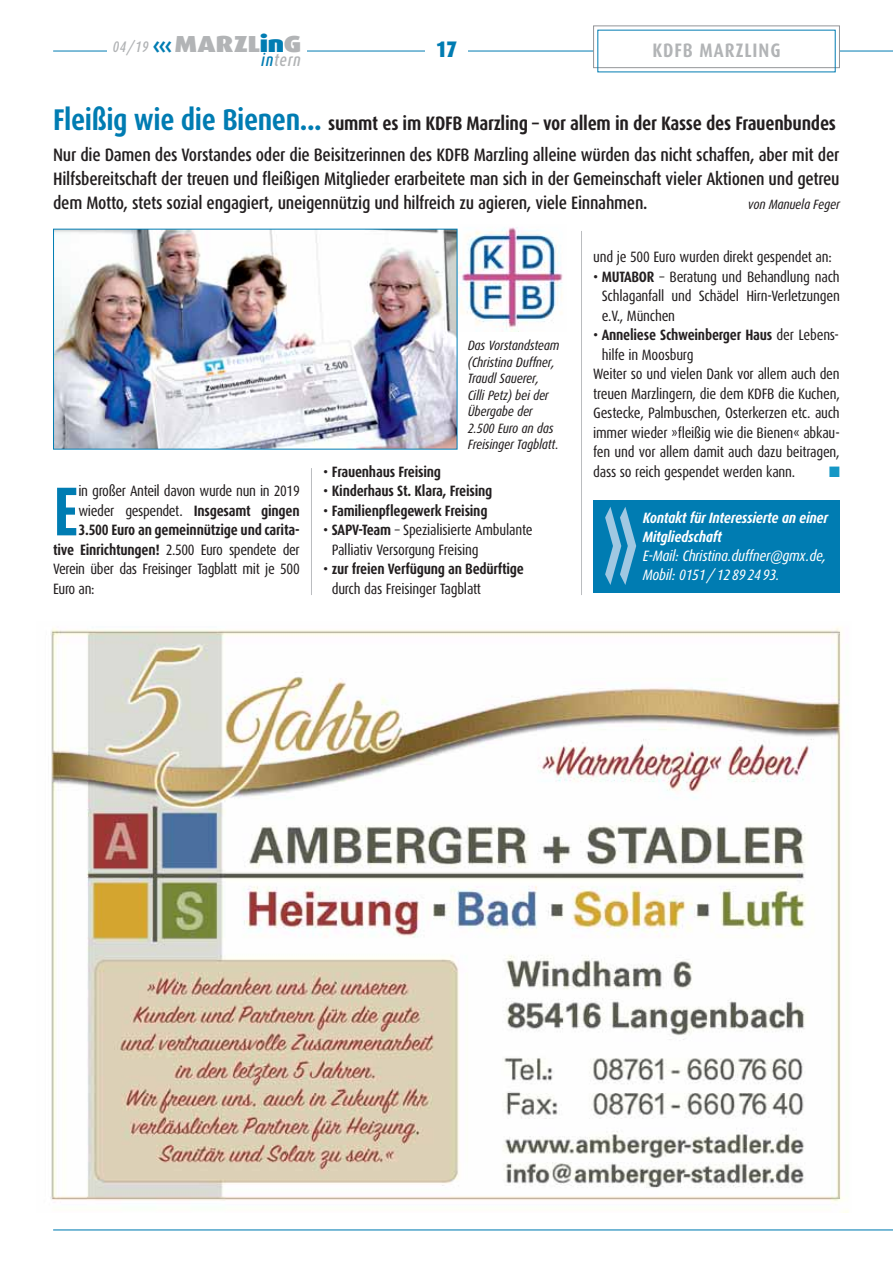
<style>
.page{position:relative;width:893px;height:1263px;background:#fff}
.page>*{position:absolute;margin:0;border:0;box-sizing:border-box;transform-origin:0 0}
.t1{font:700 183.45px "Dax Condensed";color:#a0c8e2;scale:.45 1}
.t2{font:700 69.15px "Dax Condensed";color:#007cb2;scale:.93 1}
.t3{font:900 23.25px "Dax Wide";letter-spacing:-.01em;color:#b2b4b6}
.t4{font:900 22.5px "Dax Condensed";color:#007cb2}
.t5{font:700 19.5px "Dax Condensed";letter-spacing:-.015em;color:#231f20}
.t6{font:700 19.5px "Dax Condensed";letter-spacing:.05em;color:#b2b4b6}
.t7{font:500 18px/24px "Dax Condensed";letter-spacing:-.015em;color:#231f20;text-align:justify}
.t8{font:italic 500 17.55px "Dax Condensed";letter-spacing:.05em;color:#b2b4b6;scale:.91 1}
.t9{font:15px/19.5px "Dax Condensed";letter-spacing:-.015em;color:#231f20}
.t10{font:700 15px/19.5px "Dax Condensed";letter-spacing:-.015em;color:#231f20}
.t11{font:italic 15px "Dax Condensed";letter-spacing:-.015em;color:#fff}
.t12{font:italic 700 15px/19px "Dax Condensed";letter-spacing:-.015em;color:#fff}
.t13{font:15px "Zapf Dingbats ITC";color:#1597c5;scale:.95 1}
.t14{font:italic 13.5px/16.5px "Dax Condensed";letter-spacing:-.015em;color:#231f20}
.s1{font-family:"Dax Condensed";font-weight:500;font-style:italic;font-size:15.3px}
.s2{font-weight:700;font-size:24.3px;color:#007cb2}
.s3{color:#007cb2}
.s4{font-size:30px;color:#007cb2}
.s5{font-weight:700}
.s6{font-weight:400}
</style>
<div class="page">
<svg style="left:452px;top:225px;width:120px;height:106px"></svg>
<img style="left:458px;top:225px;width:108px;height:106px">
<img style="left:50px;top:627px;width:799px;height:586px">
<hr style="left:53px;top:1229px;width:840px;height:1px;background:#007cb2">
<hr style="left:53px;top:51px;width:840px;height:1px;background:#007cb2">
<div style="left:425px;top:30px;width:43px;height:42px;background:#fff"></div>
<div style="left:594px;top:26px;width:245px;height:41px;background:#fff"></div>
<div style="left:593px;top:26px;width:247px;height:42px;border:1px solid #939598"></div>
<div style="left:108px;top:45px;width:199px;height:16px;background:#fff"></div>
<hr style="left:311px;top:468px;width:1px;height:127px;background:#bbbdc0">
<hr style="left:581px;top:231px;width:1px;height:364px;background:#bbbdc0">
<div style="left:593px;top:500px;width:247px;height:93px;background:#007cb2"></div>
<img style="left:55px;top:231px;width:400px;height:216px">
<h3 class="t3" style="left:113px;top:36px;width:190px"><span class="s1">04/19</span> <span class="s2">‹‹‹</span>MARZL<span class="s3">in</span>G</h3>
<p class="t8" style="left:261px;top:52px;width:45px"><span class="s3">in</span>tern</p>
<h3 class="t4" style="left:436px;top:37px;width:22px">17</h3>
<h3 class="t6" style="left:652px;top:40px;width:130px">KDFB MARZLING</h3>
<h3 class="t5" style="left:53px;top:113px;width:784px"><span class="s4">Fleißig wie die Bienen...</span> summt es im KDFB Marzling – vor allem in der Kasse des Frauenbundes</h3>
<p class="t7" style="left:53px;top:144px;width:788px">Nur die Damen des Vorstandes oder die Beisitzerinnen des KDFB Marzling alleine würden das nicht schaffen, aber mit der Hilfsbereitschaft der treuen und fleißigen Mitglieder erarbeitete man sich in der Gemeinschaft vieler Aktionen und getreu dem Motto, stets sozial engagiert, uneigennützig und hilfreich zu agieren, viele Einnahmen.</p>
<p class="t14" style="left:748px;top:197px;width:93px">von Manuela Feger</p>
<h2 class="t2" style="left:53px;top:477px;width:29px">E</h2>
<p class="t9" style="left:78px;top:482px;width:223px">in großer Anteil davon wurde nun in 2019</p>
<p class="t9" style="left:78px;top:502px;width:223px">wieder gespendet. <span class="s5">Insgesamt gingen</span></p>
<p class="t10" style="left:78px;top:521px;width:223px">3.500 Euro an gemeinnützige und carita-</p>
<p class="t9" style="left:53px;top:541px;width:248px"><span class="s5">tive Einrichtungen!</span> 2.500 Euro spendete der</p>
<p class="t9" style="left:53px;top:560px;width:248px">Verein über das Freisinger Tagblatt mit je 500</p>
<p class="t9" style="left:53px;top:580px;width:43px">Euro an:</p>
<p class="t14" style="left:468px;top:338px;width:93px">Das Vorstandsteam (Christina Duffner,<br>Traudl Sauerer,<br>Cilli Petz) bei der<br>Übergabe der<br>2.500 Euro an das<br>Freisinger Tagblatt.</p>
<p class="t10" style="left:323px;top:463px;width:119px"><span class="s6">•</span> Frauenhaus Freising</p>
<p class="t10" style="left:323px;top:482px;width:171px"><span class="s6">•</span> Kinderhaus St. Klara, Freising</p>
<p class="t10" style="left:323px;top:502px;width:166px"><span class="s6">•</span> Familienpflegewerk Freising</p>
<p class="t9" style="left:332px;top:521px;width:202px;text-indent:-9px">• <span class="s5">SAPV-Team</span> – Spezialisierte Ambulante<br>Palliativ Versorgung Freising</p>
<p class="t10" style="left:332px;top:560px;width:194px;text-indent:-9px"><span class="s6">•</span> zur freien Verfügung an Bedürftige <span class="s6">durch das Freisinger Tagblatt</span></p>
<p class="t9" style="left:593px;top:248px;width:240px">und je 500 Euro wurden direkt gespendet an:</p>
<p class="t9" style="left:602px;top:268px;width:240px;text-align:justify;text-indent:-9px">• <span class="s5">MUTABOR</span> – Beratung und Behandlung nach Schlaganfall und Schädel Hirn-Verletzungen e.V., München</p>
<p class="t10" style="left:593px;top:326px;width:247px"><span class="s6">•</span> Anneliese Schweinberger Haus <span class="s6">der Lebens-</span></p>
<p class="t9" style="left:602px;top:346px;width:93px">hilfe in Moosburg</p>
<p class="t9" style="left:593px;top:365px;width:248px">Weiter so und vielen Dank vor allem auch den</p>
<p class="t9" style="left:593px;top:385px;width:248px">treuen Marzlingern, die dem KDFB die Kuchen,</p>
<p class="t9" style="left:593px;top:404px;width:248px">Gestecke, Palmbuschen, Osterkerzen etc. auch</p>
<p class="t9" style="left:593px;top:424px;width:248px">immer wieder »fleißig wie die Bienen« abkau-</p>
<p class="t9" style="left:593px;top:443px;width:248px">fen und vor allem damit auch dazu beitragen,</p>
<p class="t9" style="left:593px;top:463px;width:204px">dass so reich gespendet werden kann.</p>
<p class="t13" style="left:829px;top:466px;width:13px">■</p>
<h1 class="t1" style="left:600px;top:452px;width:88px">»</h1>
<p class="t12" style="left:643px;top:509px;width:187px">Kontakt für Interessierte an einer<br>Mitgliedschaft</p>
<p class="t11" style="left:643px;top:548px;width:185px">E-Mail: Christina.duffner@gmx.de,</p>
<p class="t11" style="left:643px;top:567px;width:138px">Mobil: 0151 / 12 89 24 93.</p>
</div>
